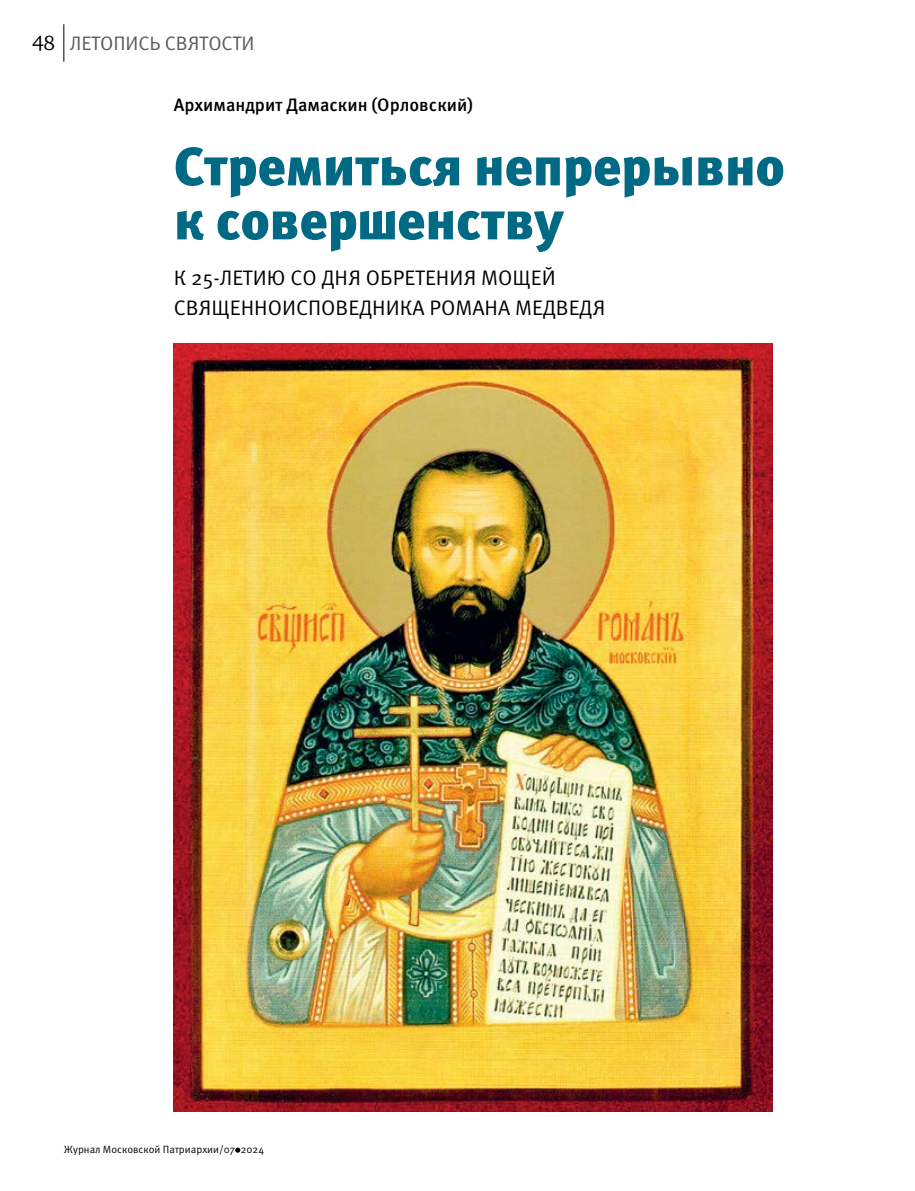
<style>
.page{position:relative;width:915px;height:1191px;background:#fff}
.page>*{position:absolute;margin:0;border:0;box-sizing:border-box;transform-origin:0 0}
.t1{font:900 54px/54px "Meta Pro";letter-spacing:-.01em;color:#006984}
.t2{font:21px/30px "Meta Pro";color:#000}
.t3{font:19.5px "Meta Pro";letter-spacing:-.005em;color:#58595b}
.t4{font:500 18px "Meta Pro";color:#000}
.t5{font:10.5px "Meta Pro";color:#000}
.s1{font-family:"Charter ITC";font-size:21px;color:#000}
</style>
<div class="page">
<svg style="left:235px;top:1147px;width:5px;height:5px"></svg>
<hr style="left:63px;top:24px;width:1px;height:38px;background:#000">
<img style="left:174px;top:343px;width:598px;height:768px">
<p class="t3" style="left:32px;top:31px;width:224px"><span class="s1">48</span> ЛЕТОПИСЬ СВЯТОСТИ</p>
<p class="t4" style="left:174px;top:94px;width:301px">Архимандрит Дамаскин (Орловский)</p>
<h1 class="t1" style="left:174px;top:141px;width:612px">Стремиться непрерывно к совершенству</h1>
<p class="t2" style="left:174px;top:263px;width:433px">К 25-ЛЕТИЮ СО ДНЯ ОБРЕТЕНИЯ МОЩЕЙ<br>СВЯЩЕННОИСПОВЕДНИКА РОМАНА МЕДВЕДЯ</p>
<p class="t5" style="left:64px;top:1142px;width:202px">Журнал Московской Патриархии/07 2024</p>
</div>
